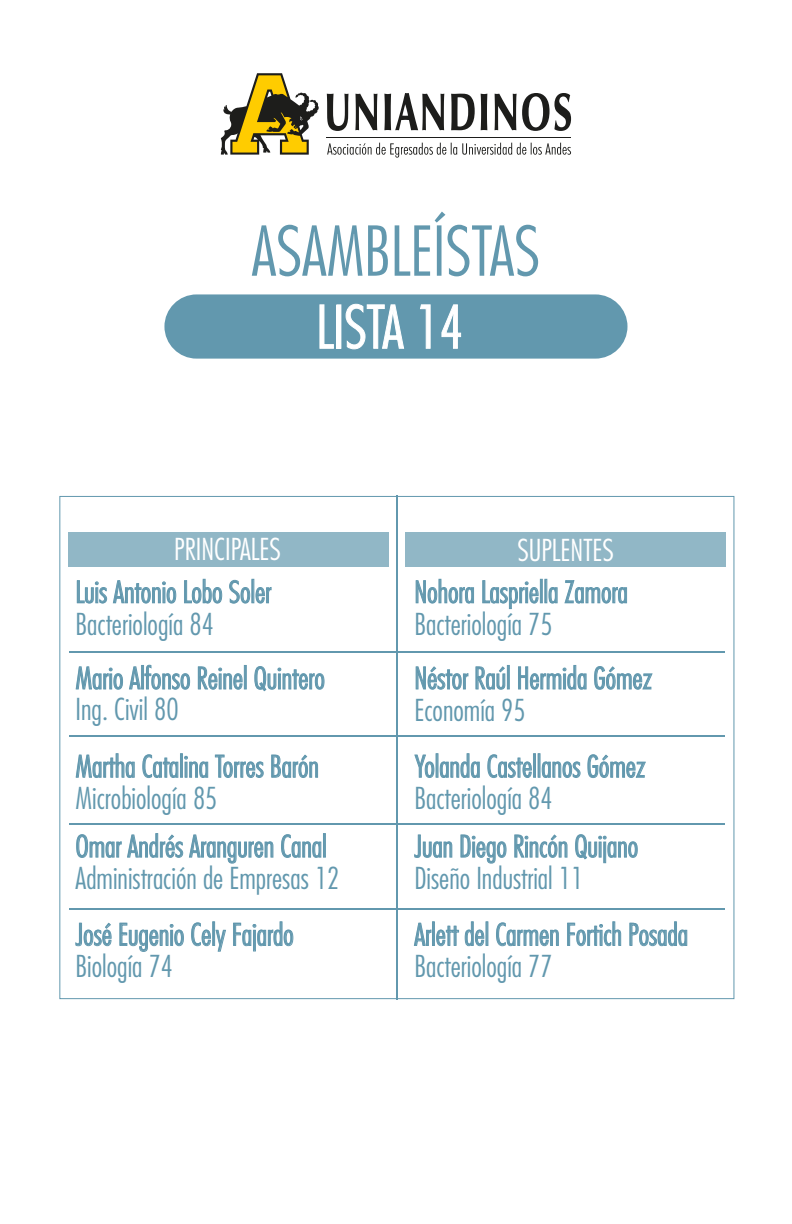
<style>
.page{position:relative;width:792px;height:1224px;background:#fff}
.page>*{position:absolute;margin:0;border:0;box-sizing:border-box;transform-origin:0 0}
.t1{font:300 condensed 66.8px "Futura Std";color:#6298ae}
.t2{font:300 condensed 57.6px "Futura Std";color:#fff}
.t3{font:300 condensed 29.4px/31.8px "Futura Std";color:#6298ae}
.t4{font:300 condensed 29.4px "Futura Std";color:#fff}
</style>
<div class="page">
<svg style="left:220px;top:73px;width:99px;height:82px"></svg>
<svg style="left:327px;top:93px;width:244px;height:38px"></svg>
<hr style="left:327px;top:137px;width:244px;height:1px;background:#1d1d1b">
<svg style="left:327px;top:143px;width:244px;height:15px"></svg>
<div style="left:164px;top:294px;width:463px;height:65px;background:#6298ae;border-radius:32px"></div>
<svg style="left:320px;top:305px;width:14px;height:44px"></svg>
<svg style="left:346px;top:304px;width:58px;height:45px"></svg>
<svg style="left:420px;top:305px;width:10px;height:44px"></svg>
<svg style="left:442px;top:305px;width:19px;height:44px"></svg>
<div style="left:68px;top:532px;width:321px;height:34px;background:#91b7c6"></div>
<div style="left:405px;top:532px;width:321px;height:34px;background:#91b7c6"></div>
<svg style="left:77px;top:580px;width:30px;height:23px"></svg>
<svg style="left:113px;top:580px;width:63px;height:23px"></svg>
<svg style="left:184px;top:579px;width:38px;height:24px"></svg>
<svg style="left:229px;top:580px;width:21px;height:23px"></svg>
<div style="left:252px;top:579px;width:2px;height:24px;border:1px solid #6298ae"></div>
<svg style="left:256px;top:587px;width:15px;height:17px"></svg>
<svg style="left:76px;top:667px;width:47px;height:22px"></svg>
<svg style="left:129px;top:665px;width:61px;height:24px"></svg>
<svg style="left:198px;top:667px;width:44px;height:23px"></svg>
<div style="left:244px;top:665px;width:2px;height:24px;border:1px solid #6298ae"></div>
<svg style="left:255px;top:666px;width:69px;height:26px"></svg>
<svg style="left:416px;top:579px;width:58px;height:24px"></svg>
<svg style="left:483px;top:580px;width:55px;height:29px"></svg>
<div style="left:540px;top:579px;width:2px;height:24px;border:1px solid #6298ae"></div>
<div style="left:545px;top:579px;width:2px;height:24px;border:1px solid #6298ae"></div>
<svg style="left:549px;top:587px;width:8px;height:16px"></svg>
<svg style="left:565px;top:580px;width:62px;height:23px"></svg>
<svg style="left:416px;top:667px;width:52px;height:23px"></svg>
<svg style="left:476px;top:667px;width:29px;height:22px"></svg>
<div style="left:507px;top:665px;width:2px;height:24px;border:1px solid #6298ae"></div>
<svg style="left:518px;top:665px;width:68px;height:25px"></svg>
<svg style="left:594px;top:666px;width:58px;height:24px"></svg>
<svg style="left:76px;top:754px;width:58px;height:24px"></svg>
<svg style="left:143px;top:755px;width:35px;height:23px"></svg>
<div style="left:180px;top:754px;width:3px;height:23px;border:1px solid #6298ae"></div>
<svg style="left:185px;top:756px;width:23px;height:22px"></svg>
<svg style="left:215px;top:755px;width:48px;height:23px"></svg>
<svg style="left:272px;top:755px;width:46px;height:23px"></svg>
<svg style="left:415px;top:755px;width:19px;height:23px"></svg>
<div style="left:436px;top:754px;width:2px;height:23px;border:1px solid #6298ae"></div>
<svg style="left:440px;top:754px;width:40px;height:24px"></svg>
<svg style="left:488px;top:755px;width:44px;height:23px"></svg>
<div style="left:533px;top:754px;width:3px;height:23px;border:1px solid #6298ae"></div>
<div style="left:538px;top:754px;width:2px;height:23px;border:1px solid #6298ae"></div>
<svg style="left:542px;top:762px;width:38px;height:16px"></svg>
<svg style="left:588px;top:755px;width:58px;height:24px"></svg>
<svg style="left:76px;top:834px;width:45px;height:24px"></svg>
<svg style="left:127px;top:833px;width:56px;height:25px"></svg>
<svg style="left:189px;top:835px;width:84px;height:28px"></svg>
<svg style="left:281px;top:834px;width:40px;height:24px"></svg>
<div style="left:323px;top:833px;width:3px;height:24px;border:1px solid #6298ae"></div>
<svg style="left:415px;top:835px;width:37px;height:23px"></svg>
<svg style="left:461px;top:835px;width:45px;height:28px"></svg>
<svg style="left:515px;top:835px;width:52px;height:23px"></svg>
<div style="left:604px;top:842px;width:2px;height:21px;border:1px solid #6298ae"></div>
<svg style="left:575px;top:834px;width:63px;height:25px"></svg>
<svg style="left:76px;top:923px;width:35px;height:24px"></svg>
<svg style="left:120px;top:923px;width:64px;height:29px"></svg>
<div style="left:213px;top:922px;width:2px;height:24px;border:1px solid #6298ae"></div>
<svg style="left:191px;top:923px;width:35px;height:28px"></svg>
<div style="left:253px;top:930px;width:3px;height:21px;border:1px solid #6298ae"></div>
<svg style="left:233px;top:922px;width:60px;height:24px"></svg>
<div style="left:432px;top:922px;width:3px;height:24px;border:1px solid #6298ae"></div>
<svg style="left:414px;top:923px;width:45px;height:24px"></svg>
<svg style="left:465px;top:922px;width:19px;height:25px"></svg>
<svg style="left:496px;top:923px;width:63px;height:24px"></svg>
<svg style="left:567px;top:922px;width:54px;height:24px"></svg>
<svg style="left:630px;top:922px;width:57px;height:24px"></svg>
<hr style="left:69px;top:651px;width:656px;height:2px;background:#6298ae">
<hr style="left:69px;top:735px;width:656px;height:2px;background:#6298ae">
<hr style="left:69px;top:824px;width:656px;height:1px;background:#6298ae">
<hr style="left:69px;top:908px;width:656px;height:1px;background:#6298ae">
<hr style="left:397px;top:495px;width:1px;height:505px;background:#6298ae">
<h1 class="t1" style="left:252px;top:212px;width:290px">ASAMBLEÍSTAS</h1>
<h2 class="t2" style="left:316px;top:293px;width:149px">LISTA 14</h2>
<p class="t4" style="left:174px;top:531px;width:108px">PRINCIPALES</p>
<p class="t3" style="left:76px;top:576px;width:197px">Luis Antonio Lobo Soler<br>Bacteriología 84</p>
<p class="t3" style="left:76px;top:662px;width:251px">Mario Alfonso Reinel Quintero</p>
<p class="t3" style="left:76px;top:694px;width:105px">Ing. Civil 80</p>
<p class="t4" style="left:517px;top:533px;width:98px">SUPLENTES</p>
<p class="t3" style="left:414px;top:576px;width:215px">Nohora Laspriella Zamora<br>Bacteriología 75</p>
<p class="t3" style="left:414px;top:662px;width:239px">Néstor Raúl Hermida Gómez<br>Economía 95</p>
<p class="t3" style="left:76px;top:751px;width:245px">Martha Catalina Torres Barón<br>Microbiología 85</p>
<p class="t3" style="left:414px;top:751px;width:233px">Yolanda Castellanos Gómez<br>Bacteriología 84</p>
<p class="t3" style="left:76px;top:830px;width:265px">Omar Andrés Aranguren Canal<br>Administración de Empresas 12</p>
<p class="t3" style="left:414px;top:830px;width:225px">Juan Diego Rincón Quijano<br>Diseño Industrial 11</p>
<p class="t3" style="left:76px;top:919px;width:220px">José Eugenio Cely Fajardo<br>Biología 74</p>
<p class="t3" style="left:414px;top:919px;width:275px">Arlett del Carmen Fortich Posada<br>Bacteriología 77</p>
</div>
